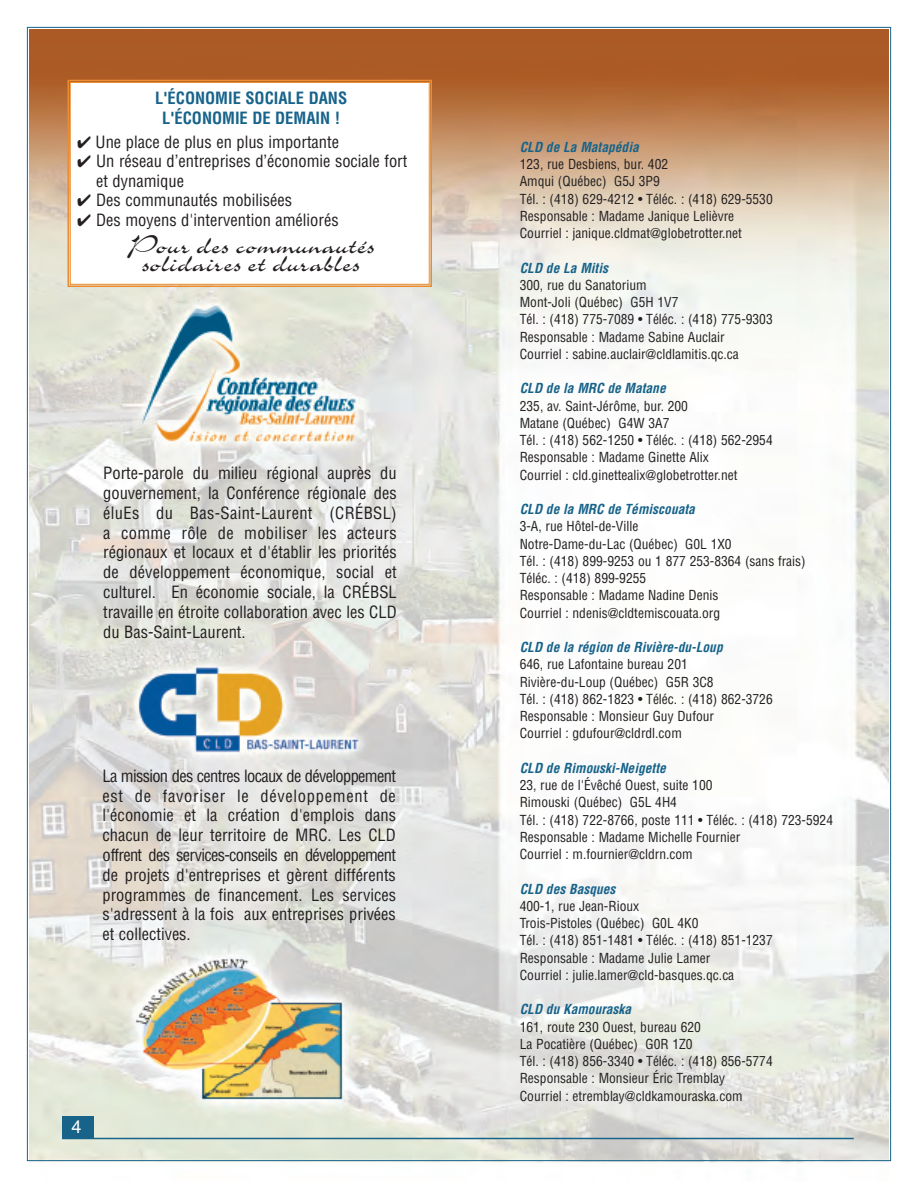
<style>
.page{position:relative;width:918px;height:1188px;background:#fff}
.page>*{position:absolute;margin:0;border:0;box-sizing:border-box;transform-origin:0 0}
.t1{font:30px "Charme";color:#231f20}
.t2{font:18px "Helvetica";color:#fff}
.t3{font:condensed 16.5px/19.8px "Helvetica";color:#231f20;text-align:justify}
.t4{font:700 condensed 16.5px/19.8px "Helvetica";color:#17638a;text-align:center}
.t5{font:condensed 13.5px/17.2px "Helvetica";color:#231f20}
.t6{font:italic 700 condensed 13.5px "Helvetica";color:#17638a}
</style>
<div class="page">
<img style="left:30px;top:30px;width:858px;height:1133px">
<hr style="left:62px;top:1138px;width:792px;height:1px;background:#17638a">
<div style="left:62px;top:1116px;width:31px;height:22px;background:#17638a"></div>
<div style="left:70px;top:82px;width:359px;height:202px;background:#fff"></div>
<div style="left:68px;top:80px;width:364px;height:207px;border:2px solid #ea8c2f"></div>
<div style="left:70px;top:82px;width:360px;height:203px;border:1px solid #ea8c2f"></div>
<p class="t4" style="left:155px;top:88px;width:193px">L'ÉCONOMIE SOCIALE DANS<br>L'ÉCONOMIE DE DEMAIN !</p>
<p class="t3" style="left:77px;top:132px;width:263px">✔ Une place de plus en plus importante</p>
<p class="t3" style="left:96px;top:152px;width:313px;text-indent:-19px">✔ Un réseau d’entreprises d’économie sociale fort et dynamique</p>
<p class="t3" style="left:77px;top:191px;width:216px">✔ Des communautés mobilisées</p>
<p class="t3" style="left:77px;top:210px;width:263px">✔ Des moyens d'intervention améliorés</p>
<h1 class="t1" style="left:127px;top:235px;width:249px">Pour des communautés</h1>
<h1 class="t1" style="left:142px;top:253px;width:220px">solidaires et durables</h1>
<p class="t3" style="left:103px;top:464px;width:295px">Porte-parole du milieu régional auprès du gouvernement, la Conférence régionale des éluEs du Bas-Saint-Laurent (CRÉBSL) a comme rôle de mobiliser les acteurs régionaux et locaux et d'établir les priorités de développement économique, social et culturel. En économie sociale, la CRÉBSL travaille en étroite collaboration avec les CLD du Bas-Saint-Laurent.</p>
<p class="t3" style="left:102px;top:766px;width:295px">La mission des centres locaux de développement est de favoriser le développement de l'économie et la création d'emplois dans chacun de leur territoire de MRC. Les CLD offrent des services-conseils en développement de projets d'entreprises et gèrent différents programmes de financement. Les services s'adressent à la fois aux entreprises privées et collectives.</p>
<h2 class="t2" style="left:72px;top:1120px;width:12px">4</h2>
<p class="t6" style="left:520px;top:139px;width:121px">CLD de La Matapédia</p>
<p class="t5" style="left:520px;top:156px;width:255px">123, rue Desbiens, bur. 402<br>Amqui (Québec) G5J 3P9<br>Tél. : (418) 629-4212 • Téléc. : (418) 629-5530<br>Responsable : Madame Janique Lelièvre Courriel : janique.cldmat@globetrotter.net</p>
<p class="t6" style="left:520px;top:260px;width:90px">CLD de La Mitis</p>
<p class="t5" style="left:520px;top:277px;width:255px">300, rue du Sanatorium<br>Mont-Joli (Québec) G5H 1V7<br>Tél. : (418) 775-7089 • Téléc. : (418) 775-9303<br>Responsable : Madame Sabine Auclair<br>Courriel : sabine.auclair@cldlamitis.qc.ca</p>
<p class="t6" style="left:520px;top:381px;width:148px">CLD de la MRC de Matane</p>
<p class="t5" style="left:520px;top:397px;width:255px">235, av. Saint-Jérôme, bur. 200<br>Matane (Québec) G4W 3A7<br>Tél. : (418) 562-1250 • Téléc. : (418) 562-2954<br>Responsable : Madame Ginette Alix<br>Courriel : cld.ginettealix@globetrotter.net</p>
<p class="t6" style="left:520px;top:502px;width:177px">CLD de la MRC de Témiscouata</p>
<p class="t5" style="left:520px;top:518px;width:288px">3-A, rue Hôtel-de-Ville<br>Notre-Dame-du-Lac (Québec) G0L 1X0<br>Tél. : (418) 899-9253 ou 1 877 253-8364 (sans frais)<br>Téléc. : (418) 899-9255<br>Responsable : Madame Nadine Denis<br>Courriel : ndenis@cldtemiscouata.org</p>
<p class="t6" style="left:520px;top:640px;width:205px">CLD de la région de Rivière-du-Loup</p>
<p class="t5" style="left:520px;top:656px;width:255px">646, rue Lafontaine bureau 201<br>Rivière-du-Loup (Québec) G5R 3C8<br>Tél. : (418) 862-1823 • Téléc. : (418) 862-3726<br>Responsable : Monsieur Guy Dufour<br>Courriel : gdufour@cldrdl.com</p>
<p class="t6" style="left:520px;top:760px;width:148px">CLD de Rimouski-Neigette</p>
<p class="t5" style="left:520px;top:777px;width:315px">23, rue de l'Évêché Ouest, suite 100<br>Rimouski (Québec) G5L 4H4<br>Tél. : (418) 722-8766, poste 111 • Téléc. : (418) 723-5924<br>Responsable : Madame Michelle Fournier<br>Courriel : m.fournier@cldrn.com</p>
<p class="t6" style="left:520px;top:881px;width:97px">CLD des Basques</p>
<p class="t5" style="left:520px;top:898px;width:255px">400-1, rue Jean-Rioux<br>Trois-Pistoles (Québec) G0L 4K0<br>Tél. : (418) 851-1481 • Téléc. : (418) 851-1237<br>Responsable : Madame Julie Lamer<br>Courriel : julie.lamer@cld-basques.qc.ca</p>
<p class="t6" style="left:520px;top:1002px;width:113px">CLD du Kamouraska</p>
<p class="t5" style="left:520px;top:1018px;width:255px">161, route 230 Ouest, bureau 620<br>La Pocatière (Québec) G0R 1Z0<br>Tél. : (418) 856-3340 • Téléc. : (418) 856-5774<br>Responsable : Monsieur Éric Tremblay<br>Courriel : etremblay@cldkamouraska.com</p>
</div>
